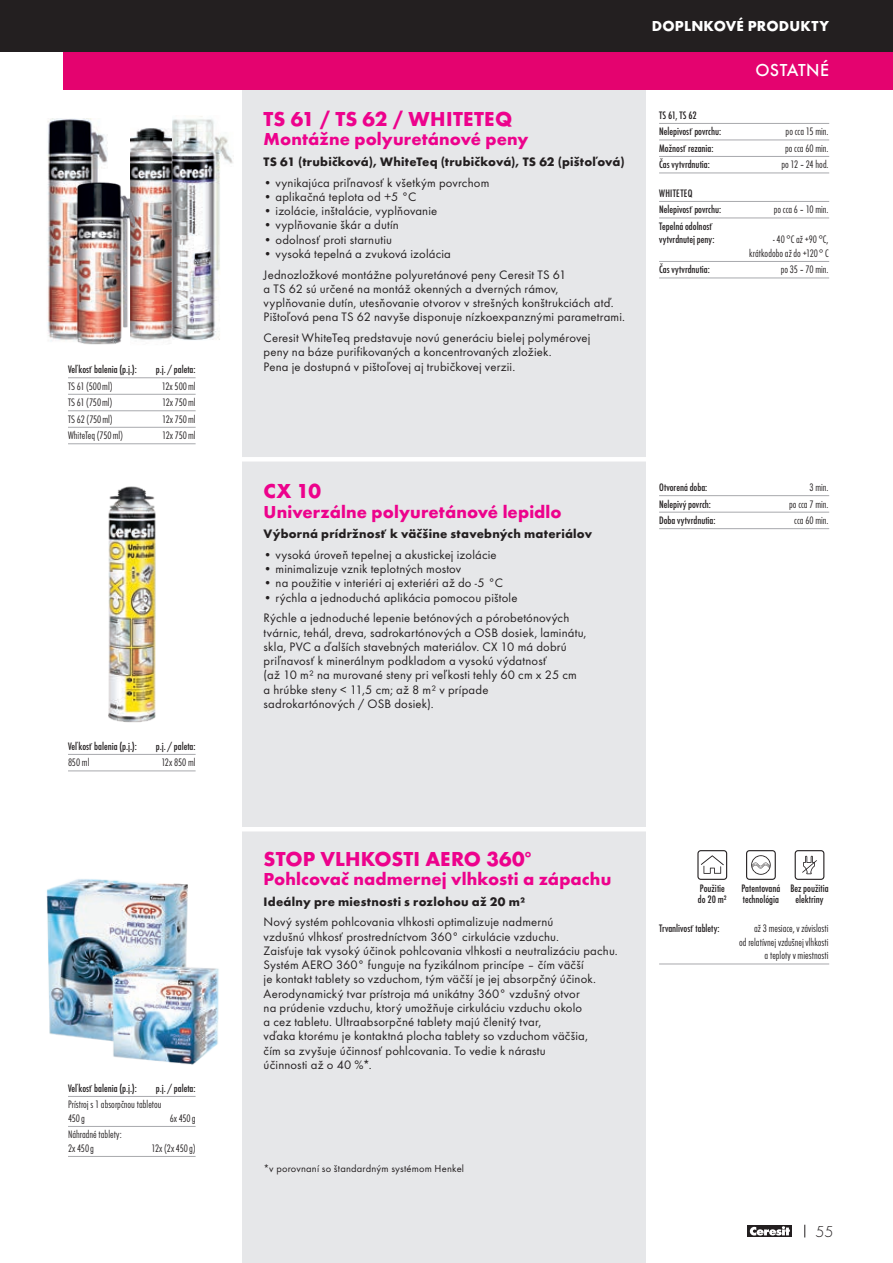
<style>
.page{position:relative;width:893px;height:1263px;background:#fff}
.page>*{position:absolute;margin:0;border:0;box-sizing:border-box;transform-origin:0 0}
.t1{font:700 21px "Futura TOT";letter-spacing:.005em;color:#ed028c}
.t2{font:700 18px "Futura TOT";letter-spacing:.005em;color:#ed028c}
.t3{font:500 18px "Futura TOT";letter-spacing:.01em;color:#fff}
.t4{font:16.5px "Futura TOT Ligh";color:#231f20}
.t5{font:700 15px "Futura TOT";letter-spacing:.015em;color:#fff}
.t6{font:12.75px/14.2px "Futura TOT";letter-spacing:.01em;color:#231f20}
.t7{font:700 12.75px "Futura TOT";letter-spacing:.02em;color:#231f20}
.t8{font:500 condensed 11.25px/11.2px "Futura TOT";color:#231f20}
.t9{font:11.25px/13.5px "Futura TOT Ligh Cond";color:#231f20;text-align:right}
.t10{font:10.5px "Futura TOT";letter-spacing:.02em;color:#231f20}
</style>
<div class="page">
<svg style="left:748px;top:1225px;width:44px;height:12px"></svg>
<svg style="left:750px;top:1226px;width:40px;height:9px"></svg>
<svg style="left:804px;top:1225px;width:1px;height:12px"></svg>
<div style="left:242px;top:89px;width:404px;height:1174px;background:#e6e7e9"></div>
<hr style="left:0;top:457px;width:829px;height:4px;background:#fff">
<hr style="left:0;top:827px;width:829px;height:4px;background:#fff">
<div style="left:64px;top:51px;width:829px;height:38px;background:#e4036f"></div>
<div style="left:0;top:0;width:893px;height:51px;background:#231f20"></div>
<hr style="left:68px;top:377px;width:128px;height:1px;background:#a8a9ad">
<hr style="left:68px;top:394px;width:128px;height:1px;background:#a8a9ad">
<hr style="left:68px;top:410px;width:128px;height:1px;background:#a8a9ad">
<hr style="left:68px;top:427px;width:128px;height:1px;background:#a8a9ad">
<hr style="left:68px;top:443px;width:128px;height:1px;background:#a8a9ad">
<img style="left:47px;top:119px;width:61px;height:222px">
<img style="left:172px;top:116px;width:61px;height:224px">
<img style="left:130px;top:128px;width:42px;height:212px">
<img style="left:58px;top:173px;width:77px;height:172px">
<hr style="left:659px;top:123px;width:170px;height:1px;background:#a8a9ad">
<hr style="left:659px;top:140px;width:170px;height:1px;background:#a8a9ad">
<hr style="left:659px;top:156px;width:170px;height:1px;background:#a8a9ad">
<hr style="left:659px;top:173px;width:170px;height:1px;background:#a8a9ad">
<hr style="left:659px;top:201px;width:170px;height:1px;background:#a8a9ad">
<hr style="left:659px;top:218px;width:170px;height:1px;background:#a8a9ad">
<hr style="left:659px;top:261px;width:170px;height:1px;background:#a8a9ad">
<hr style="left:659px;top:278px;width:170px;height:1px;background:#a8a9ad">
<hr style="left:68px;top:754px;width:128px;height:1px;background:#a8a9ad">
<hr style="left:68px;top:770px;width:128px;height:1px;background:#a8a9ad">
<img style="left:108px;top:486px;width:48px;height:237px">
<hr style="left:659px;top:495px;width:170px;height:1px;background:#a8a9ad">
<hr style="left:659px;top:512px;width:170px;height:1px;background:#a8a9ad">
<hr style="left:659px;top:528px;width:170px;height:1px;background:#a8a9ad">
<hr style="left:68px;top:1096px;width:128px;height:1px;background:#a8a9ad">
<hr style="left:68px;top:1126px;width:128px;height:1px;background:#a8a9ad">
<hr style="left:68px;top:1156px;width:128px;height:1px;background:#a8a9ad">
<img style="left:46px;top:879px;width:142px;height:162px">
<img style="left:105px;top:957px;width:114px;height:108px">
<hr style="left:659px;top:963px;width:170px;height:1px;background:#a8a9ad">
<svg style="left:701px;top:855px;width:23px;height:19px"></svg>
<div style="left:697px;top:850px;width:30px;height:30px;border:1px solid #231f20;border-radius:3px"></div>
<svg style="left:802px;top:856px;width:15px;height:18px"></svg>
<div style="left:795px;top:850px;width:29px;height:30px;border:1px solid #231f20;border-radius:3px"></div>
<svg style="left:751px;top:855px;width:20px;height:20px"></svg>
<div style="left:746px;top:850px;width:30px;height:30px;border:1px solid #231f20;border-radius:3px"></div>
<p class="t8" style="left:68px;top:364px;width:70px">Veľkosť balenia (p.j.):</p>
<p class="t8" style="left:156px;top:364px;width:41px">p.j. / paleta:</p>
<p class="t9" style="left:68px;top:379px;width:46px">TS 61 (500ml)</p>
<p class="t9" style="left:162px;top:379px;width:35px">12x 500ml</p>
<p class="t9" style="left:68px;top:396px;width:46px">TS 61 (750ml)</p>
<p class="t9" style="left:162px;top:396px;width:35px">12x 750ml</p>
<p class="t9" style="left:68px;top:412px;width:46px">TS 62 (750ml)</p>
<p class="t9" style="left:162px;top:412px;width:35px">12x 750ml</p>
<p class="t9" style="left:68px;top:429px;width:57px">WhiteTeq (750ml)</p>
<p class="t9" style="left:162px;top:429px;width:35px">12x 750ml</p>
<p class="t8" style="left:68px;top:740px;width:70px">Veľkosť balenia (p.j.):</p>
<p class="t8" style="left:156px;top:740px;width:41px">p.j. / paleta:</p>
<p class="t9" style="left:68px;top:756px;width:23px">850 ml</p>
<p class="t9" style="left:161px;top:756px;width:36px">12x 850 ml</p>
<p class="t8" style="left:68px;top:1082px;width:70px">Veľkosť balenia (p.j.):</p>
<p class="t8" style="left:156px;top:1082px;width:41px">p.j. / paleta:</p>
<p class="t9" style="left:68px;top:1098px;width:95px;text-align:left">Prístroj s1 absorpčnou tabletou<br>450g</p>
<p class="t9" style="left:170px;top:1111px;width:27px">6x 450g</p>
<p class="t9" style="left:68px;top:1128px;width:55px;text-align:left">Náhradné tablety:<br>2x 450g</p>
<p class="t9" style="left:151px;top:1141px;width:46px">12x (2x 450g)</p>
<h1 class="t1" style="left:264px;top:106px;width:250px">TS 61 / TS 62 / WHITETEQ</h1>
<h2 class="t2" style="left:264px;top:128px;width:266px">Montážne polyuretánové peny</h2>
<p class="t7" style="left:264px;top:154px;width:363px">TS 61 (trubičková), WhiteTeq (trubičková), TS 62 (pištoľová)</p>
<p class="t6" style="left:264px;top:175px;width:227px">• vynikajúca priľnavosť k všetkým povrchom</p>
<p class="t6" style="left:264px;top:190px;width:154px">• aplikačná teplota od +5 °C</p>
<p class="t6" style="left:264px;top:204px;width:175px">• izolácie, inštalácie, vyplňovanie</p>
<p class="t6" style="left:264px;top:218px;width:137px">• vyplňovanie škár a dutín</p>
<p class="t6" style="left:264px;top:232px;width:130px">• odolnosť proti starnutiu</p>
<p class="t6" style="left:264px;top:243px;width:304px;line-height:20.7px">• vysoká tepelná a zvuková izolácia<br>Jednozložkové montážne polyuretánové peny Ceresit TS 61</p>
<p class="t6" style="left:264px;top:281px;width:363px">a TS 62 sú určené na montáž okenných a dverných rámov,<br>vyplňovanie dutín, utesňovanie otvorov v strešných konštrukciách atď.<br>Pištoľová pena TS 62 navyše disponuje nízkoexpanznými parametrami.</p>
<p class="t6" style="left:264px;top:331px;width:328px">Ceresit WhiteTeq predstavuje novú generáciu bielej polymérovej peny na báze purifikovaných a koncentrovaných zložiek.<br>Pena je dostupná v pištoľovej aj trubičkovej verzii.</p>
<p class="t5" style="left:652px;top:17px;width:179px">DOPLNKOVÉ PRODUKTY</p>
<p class="t8" style="left:659px;top:107px;width:64px;line-height:16.5px">TS 61, TS 62<br>Nelepivosť povrchu:</p>
<h2 class="t3" style="left:756px;top:60px;width:75px">OSTATNÉ</h2>
<p class="t9" style="left:786px;top:125px;width:44px">po cca 15 min.</p>
<p class="t8" style="left:659px;top:143px;width:56px">Možnosť rezania:</p>
<p class="t9" style="left:785px;top:141px;width:45px">po cca 60 min.</p>
<p class="t8" style="left:659px;top:159px;width:52px">Čas vytvrdnutia:</p>
<p class="t9" style="left:781px;top:158px;width:49px">po 12 – 24 hod.</p>
<p class="t8" style="left:659px;top:185px;width:64px;line-height:16.5px">WHITETEQ<br>Nelepivosť povrchu:</p>
<p class="t9" style="left:774px;top:203px;width:56px">po cca 6 – 10 min.</p>
<p class="t8" style="left:659px;top:219px;width:57px;line-height:13.5px">Tepelná odolnosť vytvrdnutej peny:</p>
<p class="t9" style="left:749px;top:233px;width:81px">- 40 °C až +90 °C, krátkodobo až do +120° C</p>
<p class="t8" style="left:659px;top:264px;width:52px">Čas vytvrdnutia:</p>
<p class="t9" style="left:781px;top:263px;width:49px">po 35 – 70 min.</p>
<h1 class="t1" style="left:264px;top:478px;width:59px">CX 10</h1>
<h2 class="t2" style="left:264px;top:500px;width:300px">Univerzálne polyuretánové lepidlo</h2>
<p class="t7" style="left:264px;top:526px;width:330px">Výborná prídržnosť k väčšine stavebných materiálov</p>
<p class="t6" style="left:264px;top:547px;width:235px">• vysoká úroveň tepelnej a akustickej izolácie</p>
<p class="t6" style="left:264px;top:562px;width:199px">• minimalizuje vznik teplotných mostov</p>
<p class="t6" style="left:264px;top:576px;width:241px">• na použitie v interiéri aj exteriéri až do -5 °C</p>
<p class="t6" style="left:264px;top:587px;width:307px;line-height:20.7px">• rýchla a jednoduchá aplikácia pomocou pištole<br>Rýchle a jednoduché lepenie betónových a pórobetónových</p>
<p class="t6" style="left:264px;top:625px;width:324px">tvárnic, tehál, dreva, sadrokartónových a OSB dosiek, laminátu, skla, PVC a ďalších stavebných materiálov. CX 10 má dobrú priľnavosť k minerálnym podkladom a vysokú výdatnosť<br>(až 10 m² na murované steny pri veľkosti tehly 60 cm x 25 cm a hrúbke steny &lt; 11,5 cm; až 8 m² v prípade<br>sadrokartónových / OSB dosiek).</p>
<p class="t8" style="left:659px;top:482px;width:50px">Otvorená doba:</p>
<p class="t9" style="left:809px;top:481px;width:21px">3 min.</p>
<p class="t8" style="left:659px;top:498px;width:53px">Nelepivý povrch:</p>
<p class="t9" style="left:789px;top:497px;width:41px">po cca 7 min.</p>
<p class="t8" style="left:659px;top:515px;width:58px">Doba vytvrdnutia:</p>
<p class="t9" style="left:794px;top:514px;width:36px">cca 60 min.</p>
<h1 class="t1" style="left:264px;top:845px;width:272px">STOP VLHKOSTI AERO 360°</h1>
<h2 class="t2" style="left:264px;top:868px;width:349px">Pohlcovač nadmernej vlhkosti a zápachu</h2>
<p class="t7" style="left:264px;top:893px;width:263px">Ideálny pre miestnosti s rozlohou až 20 m²</p>
<p class="t6" style="left:264px;top:915px;width:356px">Nový systém pohlcovania vlhkosti optimalizuje nadmernú<br>vzdušnú vlhkosť prostredníctvom 360° cirkulácie vzduchu.<br>Zaisťuje tak vysoký účinok pohlcovania vlhkosti a neutralizáciu pachu.<br>Systém AERO 360° funguje na fyzikálnom princípe – čím väčší<br>je kontakt tablety so vzduchom, tým väčší je jej absorpčný účinok.<br>Aerodynamický tvar prístroja má unikátny 360° vzdušný otvor<br>na prúdenie vzduchu, ktorý umožňuje cirkuláciu vzduchu okolo<br>a cez tabletu. Ultraabsorpčné tablety majú členitý tvar,<br>vďaka ktorému je kontaktná plocha tablety so vzduchom väčšia,<br>čím sa zvyšuje účinnosť pohlcovania. To vedie k nárastu<br>účinnosti až o 40 %*.</p>
<p class="t10" style="left:264px;top:1162px;width:202px">*v porovnaní so štandardným systémom Henkel</p>
<p class="t8" style="left:698px;top:882px;width:30px">Použitie do 20 m²</p>
<p class="t8" style="left:790px;top:882px;width:40px;text-align:center">Bez použitia elektriny</p>
<p class="t8" style="left:741px;top:882px;width:41px">Patentovaná technológia</p>
<p class="t8" style="left:659px;top:923px;width:62px">Trvanlivosť tablety:</p>
<p class="t9" style="left:739px;top:922px;width:91px">až 3 mesiace, v závislosti<br>od relatívnej vzdušnej vlhkosti a teploty v miestnosti</p>
<p class="t4" style="left:815px;top:1222px;width:20px">55</p>
</div>
